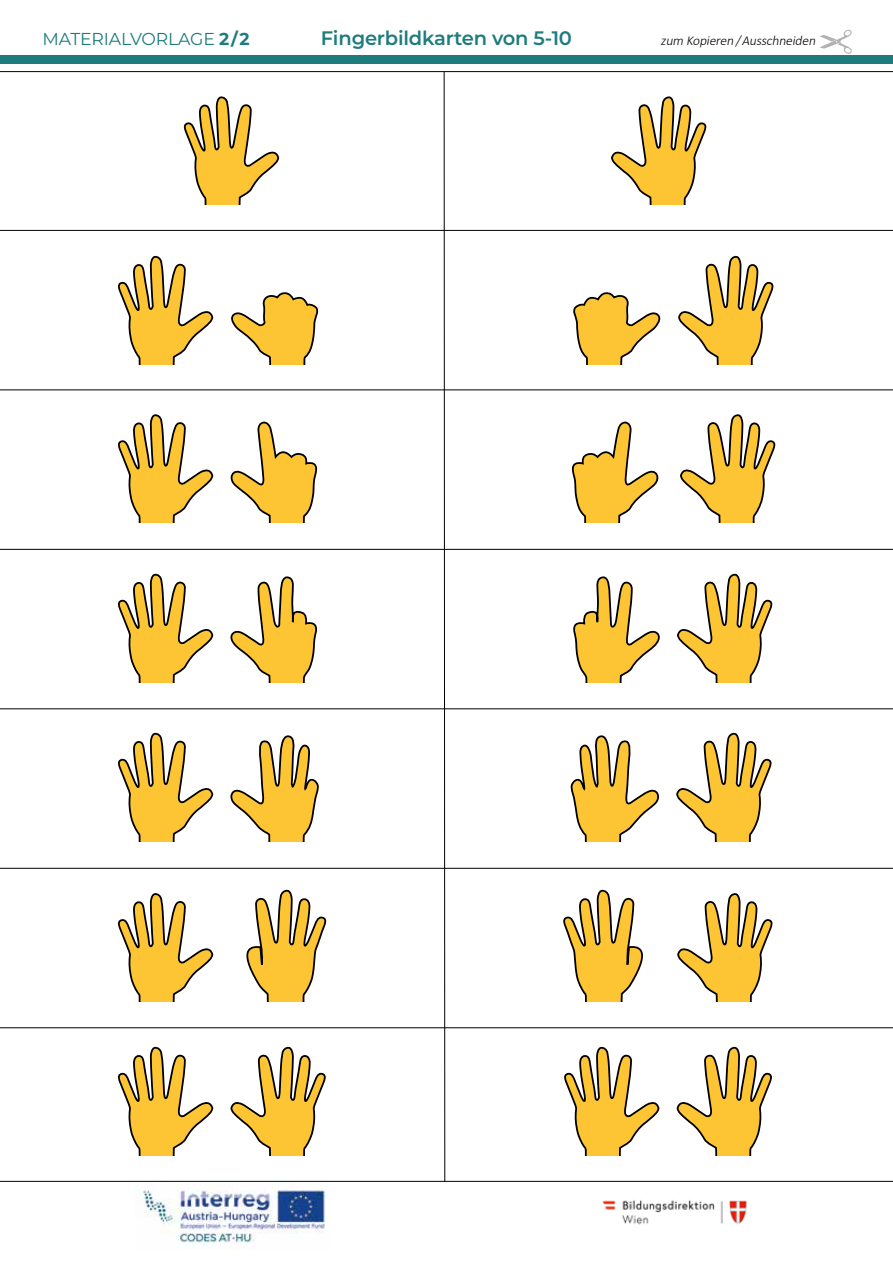
<style>
.page{position:relative;width:893px;height:1263px;background:#fff}
.page>*{position:absolute;margin:0;border:0;box-sizing:border-box;transform-origin:0 0}
.t1{font:600 19.5px "Montserrat";letter-spacing:-.01em;color:#1e7c7d}
.t2{font:17.25px "Montserrat";letter-spacing:-.01em;color:#1e7c7d}
.t3{font:italic 300 13.5px "Calibri";color:#000}
.s1{font-weight:700}
</style>
<div class="page">
<img style="left:143px;top:1182px;width:182px;height:64px">
<img style="left:602px;top:1200px;width:145px;height:25px">
<svg style="left:820px;top:29px;width:32px;height:25px"></svg>
<div style="left:0;top:55px;width:893px;height:9px;background:#1e7c7d"></div>
<hr style="left:0;top:1181px;width:893px;height:1px;background:#000">
<svg style="left:443px;top:72px;width:3px;height:1110px"></svg>
<hr style="left:0;top:549px;width:893px;height:1px;background:#000">
<hr style="left:0;top:708px;width:893px;height:1px;background:#000">
<hr style="left:0;top:868px;width:893px;height:1px;background:#000">
<hr style="left:0;top:1027px;width:893px;height:1px;background:#000">
<hr style="left:0;top:230px;width:893px;height:1px;background:#000">
<hr style="left:0;top:71px;width:893px;height:1px;background:#000">
<hr style="left:0;top:389px;width:893px;height:1px;background:#000">
<svg style="left:118px;top:71px;width:209px;height:1085px"></svg>
<div style="left:263px;top:1002px;width:45px;height:16px;background:#fff"></div>
<svg style="left:562px;top:71px;width:214px;height:1085px"></svg>
<p class="t2" style="left:43px;top:27px;width:209px">MATERIALVORLAGE <span class="s1">2 / 2</span></p>
<h1 class="t1" style="left:321px;top:25px;width:253px">Fingerbildkarten von 5-10</h1>
<p class="t3" style="left:661px;top:33px;width:159px">zum Kopieren /Ausschneiden</p>
</div>
